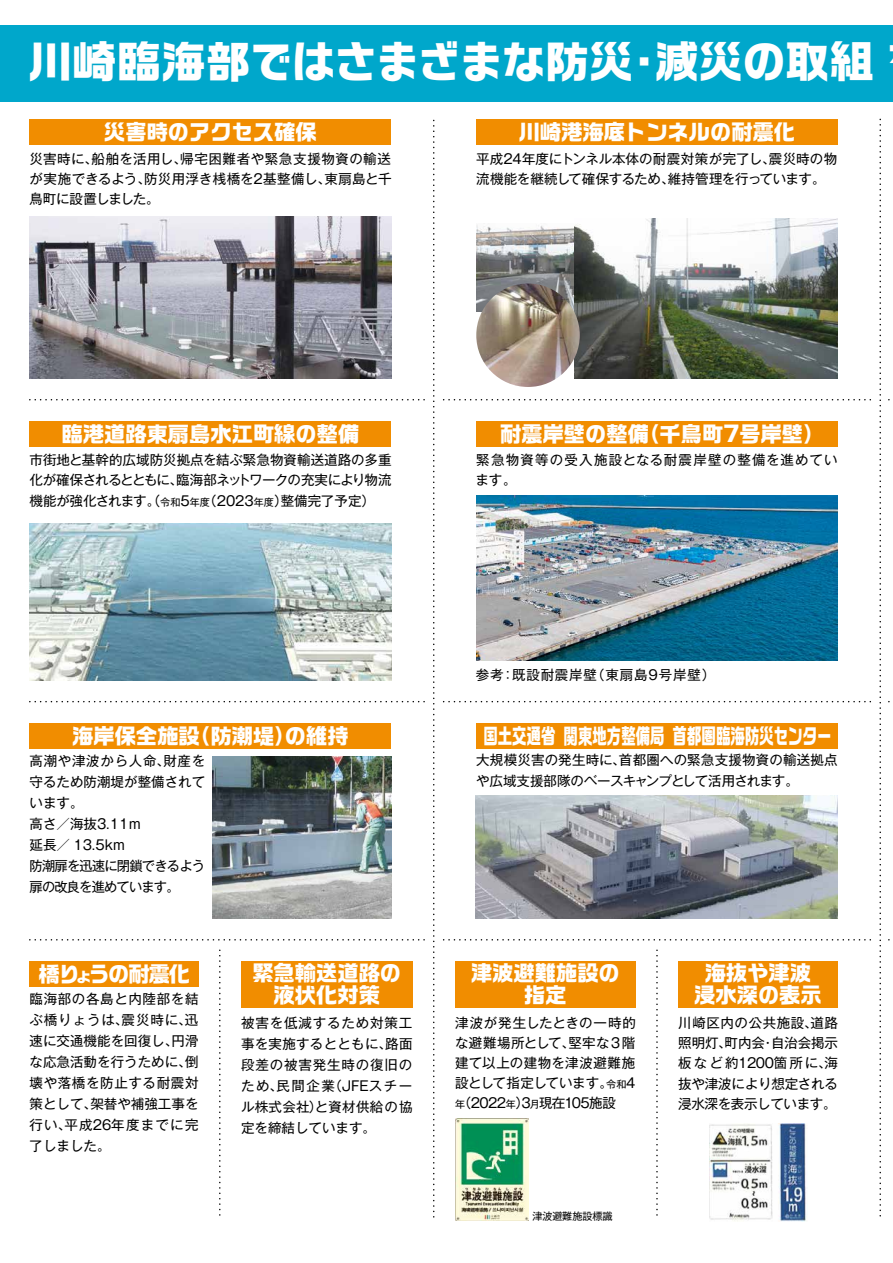
<style>
.page{position:relative;width:893px;height:1263px;background:#fff}
.page>*{position:absolute;margin:0;border:0;box-sizing:border-box;transform-origin:0 0}
.t1{font:700 43.65px "Ro G San Srf Std";letter-spacing:-.01em;color:#fff}
.t2{font:700 21.3px/22.4px "Ro G San Srf Std";color:#fff;text-align:center}
.t3{font:700 21.3px "Ro G San Srf Std";color:#fff;scale:.68 1}
.t4{font:13.5px/21px "Gothic MB101 Pro";letter-spacing:.005em;color:#000}
.t5{font:13.5px/21px "Gothic MB101 Pro";letter-spacing:.045em;color:#000}
.t6{font:13.5px/20.2px "Gothic MB101 Pro";letter-spacing:-.015em;color:#000}
.t7{font:13.5px/20.2px "Gothic MB101 Pro";letter-spacing:-.02em;color:#000}
.t8{font:13.5px/20.2px "Gothic MB101 Pro";letter-spacing:.085em;color:#000}
.t9{font:13.5px/20.2px "Gothic MB101 Pro";letter-spacing:.025em;color:#000;text-align:right}
.t10{font:13.5px/21px "Gothic MB101 Pro";letter-spacing:.065em;color:#000;text-align:right}
.t11{font:13.5px/20.2px "Gothic MB101 Pro";letter-spacing:-.045em;color:#000;text-align:right}
.t12{font:13.5px "Gothic MB101 Pro";letter-spacing:.04em;color:#000}
.t13{font:13.5px "Gothic MB101 Pro";letter-spacing:.035em;color:#000}
.t14{font:13.5px "Gothic MB101 Pro";letter-spacing:-.065em;color:#000}
.t15{font:13.5px "Gothic MB101 Pro";letter-spacing:-.04em;color:#000}
.t16{font:13.5px "Gothic MB101 Pro";letter-spacing:.06em;color:#000}
.t17{font:10.2px "Gothic MB101 Pro";letter-spacing:-.005em;color:#000}
.s1{font-size:15.9px}
.s2{font-size:10.2px}
</style>
<div class="page">
<div style="left:0;top:25px;width:893px;height:77px;background:#00a7cb"></div>
<div style="left:455px;top:961px;width:181px;height:47px;background:#f18d00"></div>
<div style="left:476px;top:723px;width:362px;height:25px;background:#f18d00"></div>
<div style="left:30px;top:723px;width:361px;height:25px;background:#f18d00"></div>
<div style="left:30px;top:961px;width:169px;height:25px;background:#f18d00"></div>
<div style="left:241px;top:961px;width:171px;height:47px;background:#f18d00"></div>
<div style="left:678px;top:961px;width:160px;height:47px;background:#f18d00"></div>
<div style="left:476px;top:421px;width:362px;height:25px;background:#f18d00"></div>
<div style="left:30px;top:421px;width:361px;height:25px;background:#f18d00"></div>
<div style="left:476px;top:119px;width:362px;height:26px;background:#f18d00"></div>
<div style="left:30px;top:119px;width:361px;height:26px;background:#f18d00"></div>
<img style="left:476px;top:795px;width:361px;height:123px">
<img style="left:709px;top:1123px;width:97px;height:98px">
<img style="left:476px;top:225px;width:98px;height:86px">
<img style="left:574px;top:218px;width:263px;height:160px">
<img style="left:476px;top:283px;width:104px;height:104px;border-radius:52px">
<img style="left:30px;top:217px;width:361px;height:161px">
<img style="left:30px;top:523px;width:361px;height:157px">
<img style="left:212px;top:757px;width:179px;height:161px">
<img style="left:476px;top:495px;width:362px;height:165px">
<svg style="left:30px;top:399px;width:395px;height:1px"></svg>
<svg style="left:444px;top:399px;width:427px;height:1px"></svg>
<svg style="left:30px;top:701px;width:395px;height:1px"></svg>
<svg style="left:444px;top:701px;width:427px;height:1px"></svg>
<svg style="left:30px;top:939px;width:395px;height:1px"></svg>
<svg style="left:444px;top:939px;width:427px;height:1px"></svg>
<svg style="left:433px;top:120px;width:1px;height:1098px"></svg>
<svg style="left:219px;top:950px;width:2px;height:266px"></svg>
<svg style="left:656px;top:950px;width:2px;height:266px"></svg>
<svg style="left:879px;top:119px;width:2px;height:1098px"></svg>
<img style="left:455px;top:1118px;width:73px;height:102px">
<h1 class="t1" style="left:28px;top:31px;width:606px">川崎臨海部ではさまざまな防災</h1>
<h2 class="t2" style="left:104px;top:121px;width:214px">災害時のアクセス確保</h2>
<p class="t12" style="left:180px;top:147px;width:212px">帰宅困難者や緊急支援物資の輸送</p>
<h1 class="t1" style="left:655px;top:31px;width:220px">減災の取組</h1>
<h1 class="t1" style="left:622px;top:31px;width:45px">・</h1>
<h2 class="t2" style="left:519px;top:121px;width:278px">川崎港海底トンネルの耐震化</h2>
<p class="t4" style="left:769px;top:146px;width:70px">震災時の物</p>
<p class="t4" style="left:30px;top:146px;width:70px">災害時に、</p>
<p class="t4" style="left:91px;top:146px;width:97px">船舶を活用し、</p>
<p class="t4" style="left:668px;top:146px;width:159px;line-height:20.2px;text-indent:-191px">平成24年度にトンネル本体の耐震対策が完了し、<br>維持管理を行っています。</p>
<p class="t4" style="left:144px;top:166px;width:188px">防災用浮き桟橋を2基整備し、</p>
<p class="t7" style="left:30px;top:167px;width:132px">が実施できるよう、鳥町に設置しました。</p>
<p class="t7" style="left:476px;top:167px;width:200px">流機能を継続して確保するため、</p>
<p class="t4" style="left:324px;top:166px;width:69px">東扇島と千</p>
<h2 class="t2" style="left:62px;top:423px;width:299px">臨港道路東扇島水江町線の整備</h2>
<p class="t4" style="left:30px;top:448px;width:364px;line-height:20.2px;text-align:right">市街地と基幹的広域防災拠点を結ぶ緊急物資輸送道路の多重臨海部ネットワークの充実により物流</p>
<p class="t14" style="left:30px;top:469px;width:155px">化が確保されるとともに、</p>
<p class="t15" style="left:30px;top:489px;width:132px">機能が強化されます。（</p>
<p class="t4" style="left:203px;top:488px;width:52px">（2023</p>
<p class="t4" style="left:274px;top:488px;width:15px">）</p>
<p class="t4" style="left:281px;top:488px;width:96px">整備完了予定(</p>
<p class="t4" style="left:181px;top:488px;width:11px">5</p>
<p class="t17" style="left:160px;top:493px;width:22px">令和</p>
<p class="t17" style="left:190px;top:493px;width:22px">年度</p>
<p class="t17" style="left:254px;top:493px;width:22px">年度</p>
<h2 class="t2" style="left:638px;top:423px;width:188px">（千鳥町7号岸壁(</h2>
<h2 class="t2" style="left:500px;top:423px;width:150px">耐震岸壁の整備</h2>
<p class="t8" style="left:475px;top:448px;width:364px">緊急物資等の受入施設となる耐震岸壁の整備を進めています。</p>
<p class="t16" style="left:591px;top:664px;width:125px">（東扇島９号岸壁(</p>
<p class="t4" style="left:512px;top:663px;width:87px">既設耐震岸壁</p>
<p class="t4" style="left:476px;top:663px;width:29px">参考</p>
<p class="t4" style="left:501px;top:663px;width:15px">：</p>
<h2 class="t2" style="left:72px;top:725px;width:129px">海岸保全施設</h2>
<p class="t4" style="left:163px;top:749px;width:43px">財産を</p>
<h2 class="t2" style="left:285px;top:725px;width:65px">の維持</h2>
<h2 class="t2" style="left:189px;top:725px;width:108px">（防潮堤）</h2>
<p class="t4" style="left:30px;top:749px;width:177px">高潮や津波から人命、<br>守るため防潮堤が整備されています。<br>高さ／海抜3.11ｍ<br>延長／ 13.5km<br>防潮扉を迅速に閉鎖できるよう扉の改良を進めています。</p>
<h2 class="t3" style="left:483px;top:721px;width:514px">国土交通省関東地方整備局首都圏臨海防災センター</h2>
<p class="t4" style="left:619px;top:748px;width:220px">首都圏への緊急支援物資の輸送拠点</p>
<p class="t4" style="left:476px;top:748px;width:324px;line-height:20.2px">大規模災害の発生時に、<br>や広域支援部隊のベースキャンプとして活用されます。</p>
<h2 class="t2" style="left:38px;top:963px;width:153px">橋り<span class="s1">ょ</span>うの耐震化</h2>
<p class="t5" style="left:30px;top:986px;width:170px;text-align:right">臨海部の各島と内陸部を結震災時に迅、</p>
<p class="t4" style="left:30px;top:1007px;width:100px">ぶ橋りょうは、</p>
<p class="t4" style="left:30px;top:1028px;width:150px">速に交通機能を回復し、</p>
<p class="t4" style="left:30px;top:1049px;width:170px">な応急活動を行うために倒、</p>
<p class="t5" style="left:30px;top:1070px;width:170px">壊や落橋を防止する耐震対</p>
<p class="t4" style="left:90px;top:1091px;width:110px">架替や補強工事を</p>
<p class="t4" style="left:171px;top:1028px;width:29px">円滑</p>
<p class="t5" style="left:65px;top:1091px;width:135px;text-indent:-35px">策として、<br>平成26年度までに完</p>
<p class="t4" style="left:30px;top:1112px;width:82px">行い、<br>了しました。</p>
<h2 class="t2" style="left:252px;top:962px;width:150px">緊急輸送道路の液状化対策</h2>
<p class="t10" style="left:241px;top:1010px;width:173px">被害を低減するため対策工路面</p>
<p class="t4" style="left:241px;top:1031px;width:152px">事を実施するとともに、</p>
<p class="t10" style="left:241px;top:1052px;width:173px">段差の被害発生時の復旧の</p>
<p class="t4" style="left:328px;top:1073px;width:86px">（JFEスチー</p>
<p class="t4" style="left:276px;top:1073px;width:60px">民間企業</p>
<p class="t4" style="left:241px;top:1073px;width:173px">ため、<br>ル株式会社と資材供給の協</p>
<p class="t4" style="left:241px;top:1094px;width:136px;text-indent:68px">）<br>定を締結しています。</p>
<h2 class="t2" style="left:471px;top:962px;width:150px">津波避難施設の指定</h2>
<p class="t9" style="left:455px;top:1010px;width:182px">津波が発生したときの一時的堅牢な３階</p>
<p class="t9" style="left:455px;top:1031px;width:122px">な避難場所として、</p>
<p class="t13" style="left:455px;top:1052px;width:182px">建て以上の建物を津波避難施</p>
<p class="t4" style="left:626px;top:1071px;width:11px">4</p>
<p class="t11" style="left:455px;top:1071px;width:162px">設として指定しています。<br>3）<span class="s2">月</span>現在105施設</p>
<p class="t17" style="left:606px;top:1076px;width:22px">令和</p>
<p class="t4" style="left:455px;top:1091px;width:53px">（<span class="s2">年</span> 2022</p>
<p class="t17" style="left:506px;top:1096px;width:12px">年</p>
<h2 class="t2" style="left:694px;top:962px;width:129px">海抜や津波浸水深の表示</h2>
<p class="t4" style="left:810px;top:1010px;width:29px">道路</p>
<p class="t5" style="left:771px;top:1011px;width:69px;line-height:20.2px;text-indent:-93px">川崎区内の公共施設、<br>自治会掲示</p>
<p class="t4" style="left:678px;top:1031px;width:88px">照明灯町内会</p>
<p class="t6" style="left:678px;top:1031px;width:161px;text-indent:40px">、<br>板など約1200箇所に海、抜や津波により想定される浸水深を表示しています。</p>
<p class="t4" style="left:761px;top:1031px;width:15px">・</p>
<p class="t17" style="left:532px;top:1207px;width:82px">津波避難施設標識</p>
</div>
